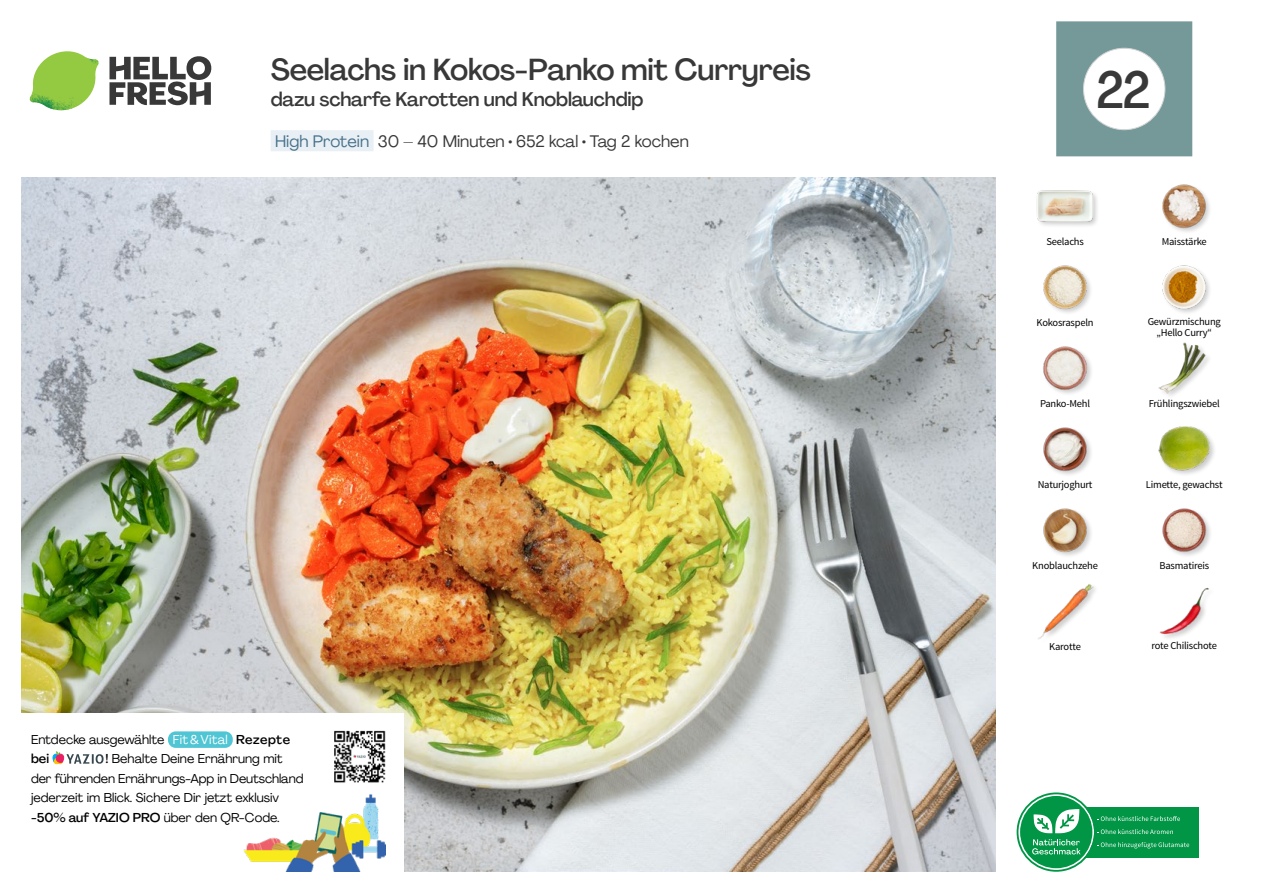
<style>
.page{position:relative;width:1263px;height:893px;background:#fff}
.page>*{position:absolute;margin:0;border:0;box-sizing:border-box;transform-origin:0 0}
.t1{font:500 51.3px "Agrandir";color:#383839;scale:.93 1}
.t2{font:500 30px "Agrandir";letter-spacing:-.015em;color:#383839}
.t3{font:500 19.5px "Agrandir";letter-spacing:-.01em;color:#383839}
.t4{font:16.5px "Agrandir";color:#383839}
.t5{font:12.75px/19.5px "Agrandir";color:#000}
.t6{font:10.5px/10.5px "Source Sans Pro";letter-spacing:-.02em;color:#000;text-align:center}
.s1{color:#48718a}
.s2{color:#fff}
.s3{font-weight:500}
</style>
<div class="page">
<svg style="left:109px;top:56px;width:102px;height:49px"></svg>
<svg style="left:34px;top:51px;width:62px;height:41px"></svg>
<img style="left:67px;top:51px;width:32px;height:27px">
<img style="left:33px;top:74px;width:59px;height:11px">
<img style="left:30px;top:78px;width:60px;height:32px">
<img style="left:65px;top:85px;width:27px;height:25px">
<div style="left:1036px;top:189px;width:64px;height:39px;background:#000;opacity:.2"></div>
<img style="left:1036px;top:189px;width:57px;height:39px">
<img style="left:1162px;top:184px;width:48px;height:48px">
<img style="left:1162px;top:265px;width:48px;height:48px">
<img style="left:1043px;top:265px;width:48px;height:48px">
<img style="left:1043px;top:346px;width:48px;height:48px">
<img style="left:1158px;top:342px;width:51px;height:54px">
<img style="left:1162px;top:508px;width:49px;height:48px">
<img style="left:1159px;top:588px;width:50px;height:50px">
<img style="left:1038px;top:584px;width:56px;height:55px">
<img style="left:1043px;top:508px;width:48px;height:48px">
<img style="left:1043px;top:427px;width:48px;height:48px">
<img style="left:1158px;top:426px;width:55px;height:49px">
<div style="left:271px;top:130px;width:102px;height:21px;background:#e8eff5"></div>
<div style="left:1083px;top:807px;width:116px;height:50px;background:#009645"></div>
<svg style="left:1016px;top:792px;width:173px;height:80px"></svg>
<img style="left:21px;top:177px;width:974px;height:695px">
<div style="left:1056px;top:21px;width:136px;height:135px;background:#749998"></div>
<div style="left:1083px;top:48px;width:82px;height:82px;background:#fff;border-radius:50%"></div>
<div style="left:1083px;top:48px;width:82px;height:82px;border:1px solid #d1d3d4;border-radius:50%"></div>
<div style="left:0;top:713px;width:403px;height:180px;background:#fff"></div>
<div style="left:168px;top:731px;width:65px;height:17px;background:#50c5d4;border-radius:8px"></div>
<svg style="left:53px;top:751px;width:51px;height:13px"></svg>
<img style="left:334px;top:730px;width:52px;height:47px">
<img style="left:243px;top:777px;width:143px;height:95px">
<h2 class="t2" style="left:271px;top:51px;width:542px">Seelachs in Kokos-Panko mit Curryreis</h2>
<h3 class="t3" style="left:271px;top:87px;width:374px">dazu scharfe Karotten und Knoblauchdip</h3>
<p class="t4" style="left:275px;top:131px;width:415px"><span class="s1">High Protein</span> 30 – 40 Minuten • 652 kcal • Tag 2 kochen</p>
<p class="t5" style="left:31px;top:729px;width:261px">Entdecke ausgewählte <span class="s2">Fit &amp;Vital</span> <span class="s3">Rezepte bei</span></p>
<p class="t5" style="left:31px;top:749px;width:274px;text-indent:74px"><span class="s3">!</span> Behalte Deine Ernährung mit der führenden Ernährungs-App in Deutschland jederzeit im Blick. Sichere Dir jetzt exklusiv <span class="s3">-50% auf YAZIO PRO</span> über den QR-Code.</p>
<h1 class="t1" style="left:1096px;top:58px;width:60px">22</h1>
<p class="t6" style="left:1046px;top:236px;width:39px">Seelachs</p>
<p class="t6" style="left:1162px;top:236px;width:47px">Maisstärke</p>
<p class="t6" style="left:1036px;top:317px;width:59px">Kokosraspeln</p>
<p class="t6" style="left:1148px;top:317px;width:75px">Gewürzmischung „Hello Curry“</p>
<p class="t6" style="left:1040px;top:398px;width:52px">Panko-Mehl</p>
<p class="t6" style="left:1149px;top:398px;width:73px">Frühlingszwiebel</p>
<p class="t6" style="left:1038px;top:479px;width:56px">Naturjoghurt</p>
<p class="t6" style="left:1146px;top:479px;width:78px">Limette, gewachst</p>
<p class="t6" style="left:1032px;top:560px;width:67px">Knoblauchzehe</p>
<p class="t6" style="left:1159px;top:560px;width:51px">Basmatireis</p>
<p class="t6" style="left:1049px;top:641px;width:33px">Karotte</p>
<p class="t6" style="left:1151px;top:641px;width:67px">rote Chilischote</p>
</div>
